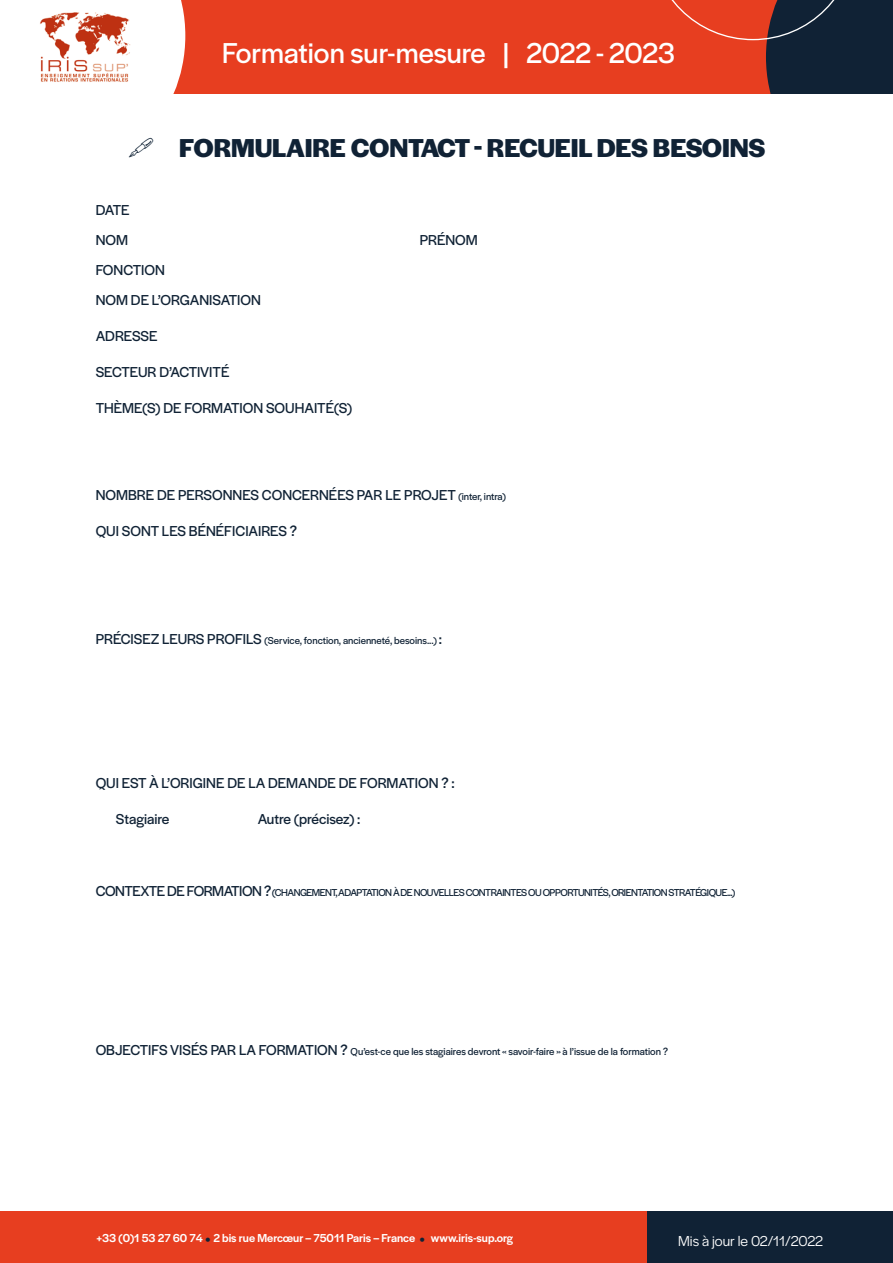
<style>
.page{position:relative;width:893px;height:1263px;background:#fff}
.page>*{position:absolute;margin:0;border:0;box-sizing:border-box;transform-origin:0 0}
.t1{font:30px "Halyard Display";letter-spacing:-.005em;color:#fff}
.t2{font:700 27px "Halyard Display";letter-spacing:-.01em;color:#102235}
.t3{font:15px/30px "Halyard Display";color:#102235}
.t4{font:15px "Halyard Display";letter-spacing:-.005em;color:#fff}
.t5{font:500 12px "Halyard Display";letter-spacing:-.005em;color:#fff}
.t6{font:10.5px "Halyard Display";color:#102235}
.t7{font:10.5px "Halyard Display";letter-spacing:-.035em;color:#102235}
.s1{font-size:10.5px}
.s2{font-size:15px}
.s3{font-family:"Geomanist";font-weight:400;font-size:12.15px;color:#102235}
</style>
<div class="page">
<div style="left:0;top:1212px;width:647px;height:51px;background:#e73e20"></div>
<div style="left:647px;top:1212px;width:246px;height:51px;background:#102235"></div>
<div style="left:1px;top:0;width:892px;height:94px;background:#e73e20"></div>
<div style="left:1px;top:0;width:184px;height:94px;background:#fff"></div>
<img style="left:36px;top:10px;width:96px;height:76px">
<svg style="left:671px;top:0;width:222px;height:94px"></svg>
<h1 class="t1" style="left:222px;top:32px;width:454px">Formation sur-mesure | 2022 - 2023</h1>
<p class="t3" style="left:96px;top:194px;width:36px">DATE<br>NOM</p>
<h2 class="t2" style="left:179px;top:129px;width:588px">FORMULAIRE CONTACT - RECUEIL DES BESOINS</h2>
<p class="t3" style="left:420px;top:224px;width:60px">PRÉNOM</p>
<p class="t3" style="left:96px;top:254px;width:167px">FONCTION<br>NOM DE L’ORGANISATION</p>
<p class="t3" style="left:96px;top:320px;width:63px">ADRESSE</p>
<p class="t3" style="left:96px;top:356px;width:135px">SECTEUR D’ACTIVITÉ</p>
<p class="t3" style="left:96px;top:392px;width:258px">THÈME(S) DE FORMATION SOUHAITÉ(S)</p>
<p class="t3" style="left:96px;top:479px;width:412px">NOMBRE DE PERSONNES CONCERNÉES PAR LE PROJET <span class="s1">(inter, intra)</span></p>
<p class="t3" style="left:96px;top:515px;width:203px">QUI SONT LES BÉNÉFICIAIRES ?</p>
<p class="t6" style="left:96px;top:633px;width:348px"><span class="s2">PRÉCISEZ LEURS PROFILS</span> (Service, fonction, ancienneté, besoins...) <span class="s2">:</span></p>
<p class="t3" style="left:96px;top:767px;width:360px">QUI EST À L’ORIGINE DE LA DEMANDE DE FORMATION ? :</p>
<p class="t3" style="left:116px;top:803px;width:55px">Stagiaire</p>
<p class="t3" style="left:258px;top:803px;width:104px">Autre (précisez) :</p>
<p class="t7" style="left:96px;top:885px;width:641px"><span class="s2">CONTEXTE DE FORMATION ?</span>(CHANGEMENT, ADAPTATION À DE NOUVELLES CONTRAINTES OU OPPORTUNITÉS, ORIENTATION STRATÉGIQUE...)</p>
<p class="t6" style="left:96px;top:1044px;width:574px"><span class="s2">OBJECTIFS VISÉS PAR LA FORMATION ?</span> Qu’est-ce que les stagiaires devront « savoir-faire » à l’issue de la formation ?</p>
<p class="t5" style="left:97px;top:1230px;width:418px">+33 (0)1 53 27 60 74 <span class="s3">•</span> 2 bis rue Mercœur – 75011 Paris – France <span class="s3">•</span> www.iris-sup.org</p>
<p class="t4" style="left:678px;top:1230px;width:146px">Mis à jour le 02/11/2022</p>
</div>
